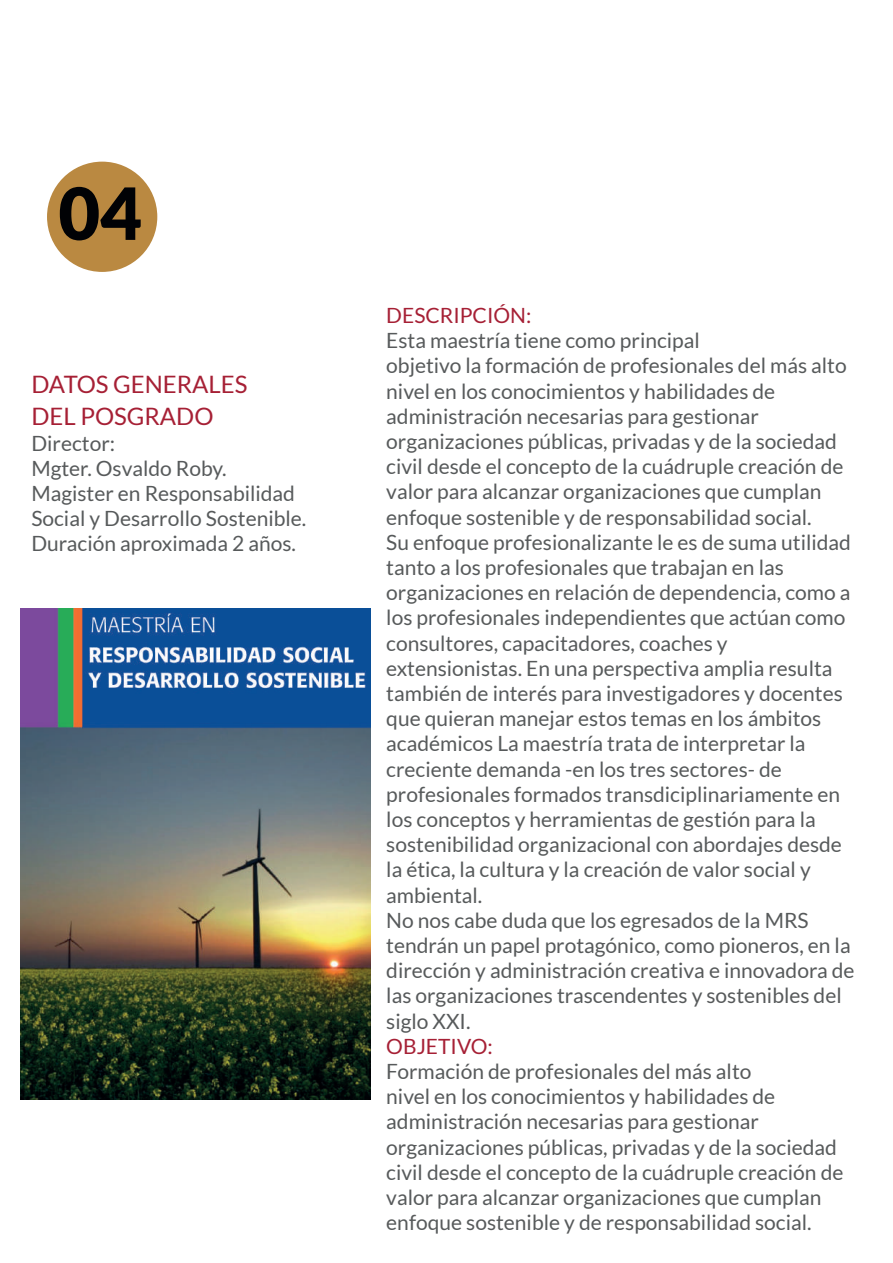
<style>
.page{position:relative;width:893px;height:1263px;background:#fff}
.page>*{position:absolute;margin:0;border:0;box-sizing:border-box;transform-origin:0 0}
.t1{font:900 72px "Lato";color:#010205}
.t2{font:24px/32.4px "Lato";color:#a62035}
.t3{font:21px/25.2px "Lato";color:#575a5b}
.t4{font:21px "Lato";color:#a62035}
</style>
<div class="page">
<div style="left:47px;top:162px;width:110px;height:110px;background:#ba8941;border-radius:50%"></div>
<img style="left:20px;top:608px;width:350px;height:492px">
<h1 class="t1" style="left:58px;top:171px;width:85px">04</h1>
<p class="t2" style="left:31px;top:368px;width:218px">DATOS GENERALES<br>DEL POSGRADO</p>
<p class="t3" style="left:31px;top:430px;width:276px">Director:<br>Mgter. Osvaldo Roby.<br>Magister en Responsabilidad<br>Social y Desarrollo Sostenible.<br>Duración aproximada 2 años.</p>
<p class="t4" style="left:386px;top:304px;width:147px">DESCRIPCIÓN:</p>
<p class="t3" style="left:386px;top:328px;width:470px">Esta maestría tiene como principal<br>objetivo la formación de profesionales del más alto nivel en los conocimientos y habilidades de administración necesarias para gestionar organizaciones públicas, privadas y de la sociedad civil desde el concepto de la cuádruple creación de valor para alcanzar organizaciones que cumplan enfoque sostenible y de responsabilidad social.<br>Su enfoque profesionalizante le es de suma utilidad tanto a los profesionales que trabajan en las organizaciones en relación de dependencia, como a los profesionales independientes que actúan como consultores, capacitadores, coaches y extensionistas. En una perspectiva amplia resulta también de interés para investigadores y docentes que quieran manejar estos temas en los ámbitos académicos La maestría trata de interpretar la creciente demanda -en los tres sectores- de profesionales formados transdiciplinariamente en los conceptos y herramientas de gestión para la sostenibilidad organizacional con abordajes desde la ética, la cultura y la creación de valor social y ambiental.<br>No nos cabe duda que los egresados de la MRS tendrán un papel protagónico, como pioneros, en la dirección y administración creativa e innovadora de las organizaciones trascendentes y sostenibles del siglo XXI.</p>
<p class="t4" style="left:386px;top:1034px;width:108px">OBJETIVO:</p>
<p class="t3" style="left:386px;top:1059px;width:459px">Formación de profesionales del más alto<br>nivel en los conocimientos y habilidades de administración necesarias para gestionar organizaciones públicas, privadas y de la sociedad civil desde el concepto de la cuádruple creación de valor para alcanzar organizaciones que cumplan enfoque sostenible y de responsabilidad social.</p>
</div>
